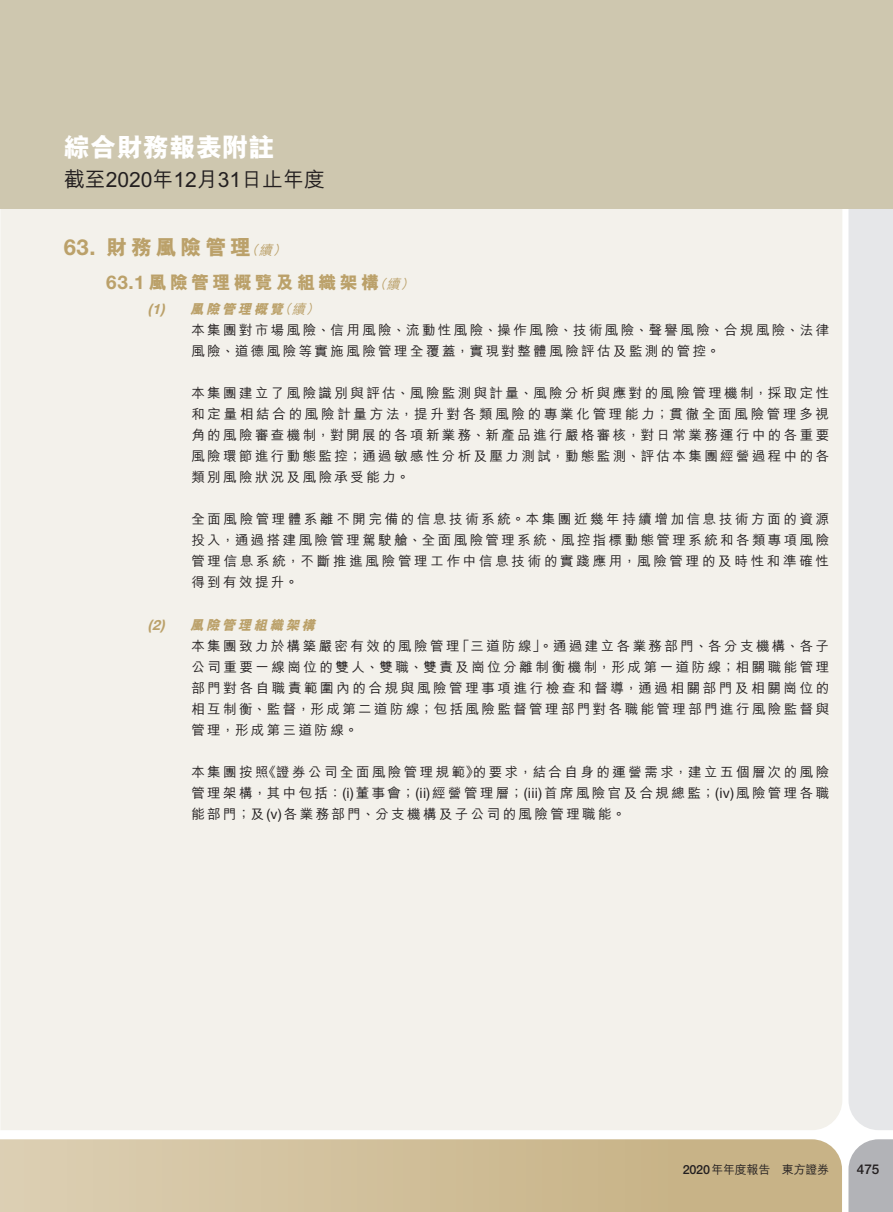
<style>
.page{position:relative;width:893px;height:1212px;background:#fff}
.page>*{position:absolute;margin:0;border:0;box-sizing:border-box;transform-origin:0 0}
.t1{font:800 26.4px "M Hei HK";color:#fff}
.t2{font:500 21px "M Hei HK";color:#231f20}
._01_Heading_1{font:800 21px "M Hei HK";letter-spacing:.18em;color:#bba16a}
._02_Heading_2{font:800 18px "M Hei HK";letter-spacing:.18em;color:#bba16a}
._00_Body_text{font:500 13.5px/21px "M Hei HK";letter-spacing:.18em;color:#231f20;text-align:justify}
._03_Heading_3{font:italic 800 13.5px "M Hei HK";color:#bba16a}
.t3{font:500 13.5px "Helvetica Neue LT Std";color:#231f20}
.t4{font:500 12px "M Hei HK";letter-spacing:-.02em;color:#231f20}
.s1{font-family:"Helvetica Neue LT Std";font-weight:700;font-size:22.05px}
.s2{font-weight:500;font-style:italic;font-size:13.5px}
.s3{font-family:"Helvetica Neue LT Std";font-weight:700;font-size:18.9px}
.s4{font-family:"Helvetica Neue LT Std";font-weight:700;font-size:14.1px}
.s5{font-weight:500}
.s6{font-family:"Helvetica Neue LT Std";font-weight:400;font-size:14.1px}
.s7{font-family:"Helvetica Neue LT Std";font-size:12.6px}
</style>
<div class="page">
<div style="left:0;top:209px;width:842px;height:921px;background:#f3f1eb"></div>
<svg style="left:848px;top:209px;width:45px;height:921px;background:#e7e8ea"></svg>
<svg style="left:0;top:1139px;width:842px;height:73px;background:#d0be99"></svg>
<svg style="left:848px;top:1139px;width:45px;height:73px;background:#b7b8bc"></svg>
<div style="left:0;top:0;width:893px;height:209px;background:#cec7af"></div>
<h1 class="t1" style="left:64px;top:134px;width:213px">綜合財務報表附註</h1>
<h2 class="t2" style="left:64px;top:164px;width:263px">截至2020年12月31日止年度</h2>
<p class="_01_Heading_1" style="left:64px;top:236px;width:228px"><span class="s1">63.</span> 財務風險管理<span class="s2">（續）</span></p>
<p class="_02_Heading_2" style="left:106px;top:273px;width:313px"><span class="s3">63.1</span> 風險管理概覽及組織架構<span class="s2">（續）</span></p>
<p class="_03_Heading_3" style="left:148px;top:302px;width:177px"><span class="s4">(1)</span> 風險管理概覽<span class="s5">（續）</span></p>
<p class="_00_Body_text" style="left:191px;top:318px;width:639px">本集團對市場風險、信用風險、流動性風險、操作風險、技術風險、聲譽風險、合規風險、法律風險、道德風險等實施風險管理全覆蓋，實現對整體風險評估及監測的管控。</p>
<p class="_00_Body_text" style="left:191px;top:381px;width:639px">本集團建立了風險識別與評估、風險監測與計量、風險分析與應對的風險管理機制，採取定性和定量相結合的風險計量方法，提升對各類風險的專業化管理能力；貫徹全面風險管理多視角的風險審查機制，對開展的各項新業務、新產品進行嚴格審核，對日常業務運行中的各重要風險環節進行動態監控；通過敏感性分析及壓力測試，動態監測、評估本集團經營過程中的各類別風險狀況及風險承受能力。</p>
<p class="_00_Body_text" style="left:191px;top:508px;width:639px">全面風險管理體系離不開完備的信息技術系統。本集團近幾年持續增加信息技術方面的資源投入，通過搭建風險管理駕駛艙、全面風險管理系統、風控指標動態管理系統和各類專項風險管理信息系統，不斷推進風險管理工作中信息技術的實踐應用，風險管理的及時性和準確性得到有效提升。</p>
<p class="_03_Heading_3" style="left:148px;top:618px;width:172px"><span class="s4">(2)</span> 風險管理組織架構</p>
<p class="_00_Body_text" style="left:191px;top:634px;width:639px">本集團致力於構築嚴密有效的風險管理「三道防線」。通過建立各業務部門、各分支機構、各子公司重要一線崗位的雙人、雙職、雙責及崗位分離制衡機制，形成第一道防線；相關職能管理部門對各自職責範圍內的合規與風險管理事項進行檢查和督導，通過相關部門及相關崗位的相互制衡、監督，形成第二道防線；包括風險監督管理部門對各職能管理部門進行風險監督與管理，形成第三道防線。</p>
<p class="_00_Body_text" style="left:191px;top:760px;width:639px">本集團按照《證券公司全面風險管理規範》的要求，結合自身的運營需求，建立五個層次的風險管理架構，其中包括：<span class="s6">(i)</span>董事會；<span class="s6">(ii)</span>經營管理層；<span class="s6">(iii)</span>首席風險官及合規總監；<span class="s6">(iv)</span>風險管理各職能部門；及<span class="s6">(v)</span>各業務部門、分支機構及子公司的風險管理職能。</p>
<p class="t4" style="left:683px;top:1161px;width:148px"><span class="s7">2020</span>年年度報告 東方證券</p>
<p class="t3" style="left:857px;top:1161px;width:24px">475</p>
</div>
